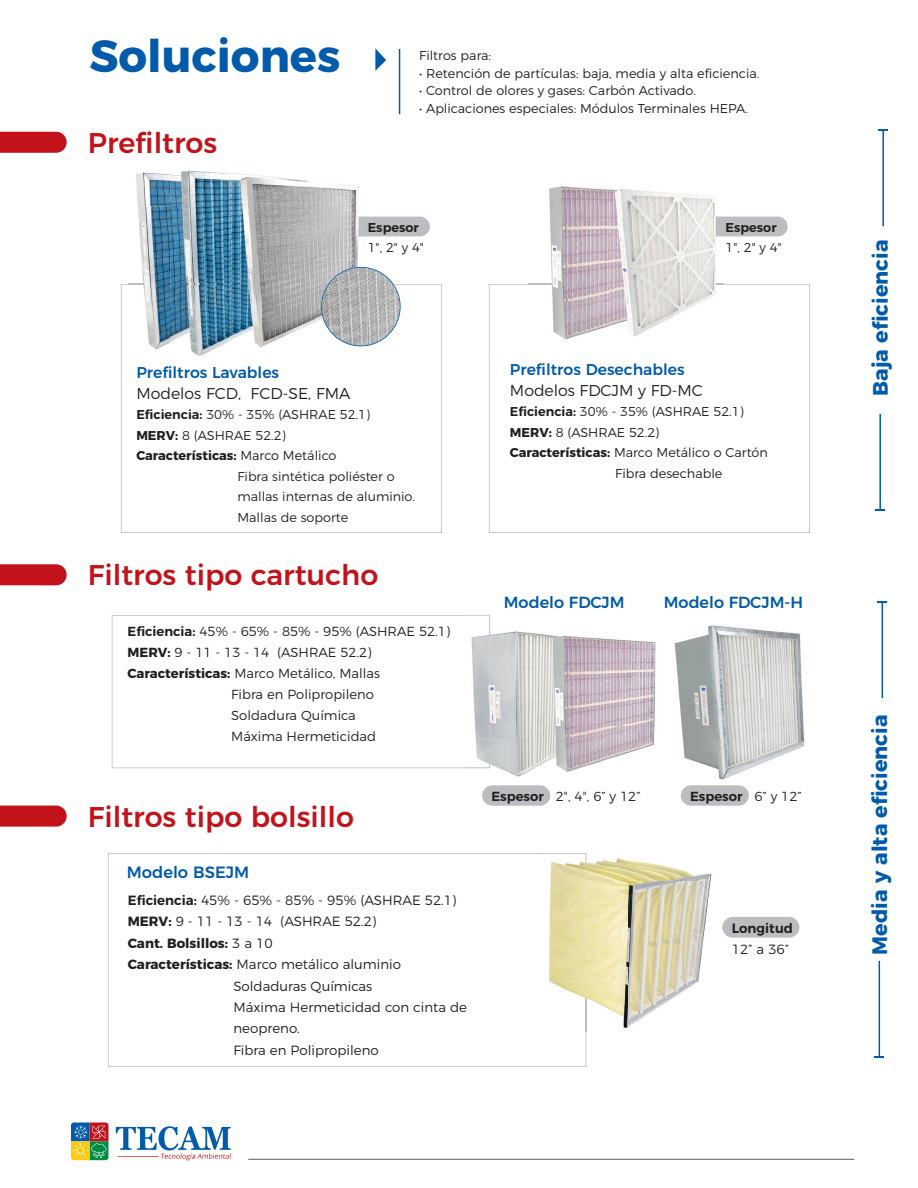
<style>
.page{position:relative;width:918px;height:1188px;background:#fff}
.page>*{position:absolute;margin:0;border:0;box-sizing:border-box;transform-origin:0 0}
.t1{font:700 45px "Montserrat";color:#015aaa}
.t2{font:500 28.5px "Montserrat";color:#c4121a}
.t3{font:700 20.85px "Montserrat";color:#015aaa}
.t4{font:500 16.35px "Montserrat";color:#015aaa}
.t5{font:500 16.05px "Montserrat";color:#015aaa}
.t6{font:500 15.6px "Montserrat";color:#015aaa}
.t7{font:300 15.6px "Montserrat";color:#231f20}
.t8{font:300 13.35px "Montserrat";color:#231f20}
.t9{font:700 13.35px "Montserrat";color:#231f20}
.t10{font:600 13.35px "Montserrat";color:#231f20}
.t11{font:300 13.2px "Montserrat";color:#231f20}
.t12{font:600 13.2px "Montserrat";color:#231f20}
.t13{font:300 12.75px "Montserrat";color:#231f20}
.t14{font:700 12.75px "Montserrat";color:#231f20}
.t15{font:600 12.75px "Montserrat";color:#231f20}
.s1{font-weight:600}
.s2{font-weight:700}
.s3{font-weight:300}
</style>
<div class="page">
<div style="left:706px;top:217px;width:82px;height:19px;background:#bcbdc0;border-radius:10px"></div>
<div style="left:348px;top:217px;width:82px;height:19px;background:#bcbdc0;border-radius:10px"></div>
<div style="left:482px;top:785px;width:68px;height:21px;background:#bcbdc0;border-radius:10px"></div>
<svg style="left:121px;top:284px;width:321px;height:249px"></svg>
<svg style="left:112px;top:615px;width:350px;height:153px"></svg>
<svg style="left:108px;top:853px;width:478px;height:214px"></svg>
<svg style="left:116px;top:1126px;width:115px;height:34px"></svg>
<svg style="left:71px;top:1123px;width:37px;height:37px"></svg>
<hr style="left:248px;top:1159px;width:606px;height:1px;background:#575a5b">
<svg style="left:0;top:132px;width:67px;height:21px"></svg>
<svg style="left:0;top:564px;width:67px;height:21px"></svg>
<svg style="left:0;top:806px;width:67px;height:21px"></svg>
<img style="left:136px;top:172px;width:34px;height:34px">
<img style="left:129px;top:206px;width:41px;height:149px">
<img style="left:129px;top:284px;width:41px;height:1px">
<svg style="left:489px;top:284px;width:321px;height:249px"></svg>
<img style="left:490px;top:616px;width:45px;height:41px">
<img style="left:490px;top:657px;width:45px;height:83px">
<img style="left:462px;top:740px;width:73px;height:37px">
<img style="left:462px;top:615px;width:28px;height:153px">
<img style="left:549px;top:186px;width:61px;height:32px">
<img style="left:529px;top:218px;width:81px;height:85px">
<img style="left:529px;top:303px;width:96px;height:42px">
<img style="left:625px;top:340px;width:48px;height:5px">
<img style="left:529px;top:284px;width:81px;height:1px">
<img style="left:535px;top:633px;width:121px;height:139px">
<img style="left:610px;top:189px;width:114px;height:151px">
<img style="left:706px;top:217px;width:18px;height:19px">
<hr style="left:879px;top:414px;width:2px;height:96px;background:#015aaa">
<hr style="left:882px;top:130px;width:2px;height:96px;background:#015aaa">
<svg style="left:878px;top:129px;width:10px;height:2px"></svg>
<hr style="left:879px;top:961px;width:1px;height:96px;background:#015aaa">
<svg style="left:874px;top:1056px;width:10px;height:2px"></svg>
<hr style="left:882px;top:602px;width:1px;height:96px;background:#015aaa">
<svg style="left:877px;top:601px;width:10px;height:2px"></svg>
<div style="left:681px;top:785px;width:68px;height:21px;background:#bcbdc0;border-radius:10px"></div>
<div style="left:722px;top:917px;width:77px;height:21px;background:#bcbdc0;border-radius:10px"></div>
<img style="left:674px;top:625px;width:131px;height:155px">
<img style="left:536px;top:853px;width:176px;height:178px">
<img style="left:536px;top:853px;width:50px;height:89px">
<img style="left:586px;top:942px;width:1px;height:89px">
<hr style="left:399px;top:49px;width:1px;height:65px;background:#015aaa">
<svg style="left:375px;top:48px;width:11px;height:23px"></svg>
<img style="left:262px;top:176px;width:52px;height:175px">
<img style="left:170px;top:351px;width:144px;height:11px">
<img style="left:170px;top:171px;width:59px;height:39px">
<img style="left:170px;top:210px;width:59px;height:97px">
<img style="left:170px;top:307px;width:92px;height:48px">
<img style="left:314px;top:184px;width:54px;height:167px">
<img style="left:348px;top:217px;width:20px;height:19px">
<img style="left:229px;top:173px;width:33px;height:178px">
<svg style="left:314px;top:267px;width:87px;height:79px"></svg>
<img style="left:322px;top:268px;width:78px;height:78px">
<h1 class="t1" style="left:89px;top:19px;width:253px">Soluciones</h1>
<h2 class="t2" style="left:88px;top:120px;width:131px">Prefiltros</h2>
<p class="t13" style="left:419px;top:46px;width:73px">Filtros para:</p>
<p class="t13" style="left:419px;top:63px;width:342px">• Retención de partículas: baja, media y alta eficiencia.</p>
<p class="t13" style="left:419px;top:81px;width:278px">• Control de olores y gases: Carbón Activado.</p>
<p class="t13" style="left:419px;top:98px;width:330px">• Aplicaciones especiales: Módulos Terminales HEPA.</p>
<p class="t15" style="left:368px;top:217px;width:53px">Espesor</p>
<p class="t13" style="left:368px;top:238px;width:58px">1", 2" y 4"</p>
<p class="t15" style="left:726px;top:217px;width:53px">Espesor</p>
<p class="t13" style="left:726px;top:238px;width:58px">1", 2" y 4"</p>
<p class="t6" style="left:136px;top:360px;width:144px">Prefiltros Lavables</p>
<p class="t7" style="left:136px;top:381px;width:216px">Modelos FCD, FCD-SE, FMA</p>
<p class="t13" style="left:136px;top:405px;width:235px"><span class="s1">Eficiencia:</span> 30% - 35% (ASHRAE 52.1)</p>
<p class="t13" style="left:136px;top:425px;width:151px"><span class="s2">MERV:</span> 8 (ASHRAE 52.2)</p>
<p class="t14" style="left:136px;top:445px;width:202px">Características: <span class="s3">Marco Metálico</span></p>
<p class="t13" style="left:237px;top:466px;width:159px">Fibra sintética poliéster o</p>
<p class="t13" style="left:237px;top:487px;width:179px">mallas internas de aluminio.</p>
<p class="t13" style="left:237px;top:507px;width:112px">Mallas de soporte</p>
<h2 class="t2" style="left:88px;top:552px;width:292px">Filtros tipo cartucho</h2>
<p class="t11" style="left:128px;top:621px;width:324px"><span class="s1">Eficiencia:</span> 45% - 65% - 85% - 95% (ASHRAE 52.1)</p>
<p class="t11" style="left:128px;top:642px;width:246px"><span class="s2">MERV:</span> 9 - 11 - 13 - 14 (ASHRAE 52.2)</p>
<p class="t11" style="left:128px;top:663px;width:254px"><span class="s2">Características:</span> Marco Metálico, Mallas</p>
<p class="t11" style="left:231px;top:684px;width:144px">Fibra en Polipropileno</p>
<p class="t11" style="left:231px;top:705px;width:126px">Soldadura Química</p>
<p class="t11" style="left:231px;top:726px;width:146px">Máxima Hermeticidad</p>
<h2 class="t2" style="left:88px;top:794px;width:268px">Filtros tipo bolsillo</h2>
<p class="t4" style="left:127px;top:859px;width:124px">Modelo BSEJM</p>
<p class="t8" style="left:128px;top:890px;width:330px"><span class="s1">Eficiencia:</span> 45% - 65% - 85% - 95% (ASHRAE 52.1)</p>
<p class="t8" style="left:128px;top:911px;width:250px"><span class="s2">MERV:</span> 9 - 11 - 13 - 14 (ASHRAE 52.2)</p>
<p class="t9" style="left:128px;top:932px;width:146px">Cant. Bolsillos: <span class="s3">3 a 10</span></p>
<p class="t8" style="left:128px;top:954px;width:275px"><span class="s2">Características:</span> Marco metálico aluminio</p>
<p class="t8" style="left:233px;top:975px;width:140px">Soldaduras Químicas</p>
<p class="t8" style="left:233px;top:997px;width:235px">Máxima Hermeticidad con cinta de</p>
<p class="t8" style="left:233px;top:1018px;width:68px">neopreno.</p>
<p class="t8" style="left:233px;top:1040px;width:147px">Fibra en Polipropileno</p>
<p class="t6" style="left:510px;top:357px;width:176px">Prefiltros Desechables</p>
<p class="t7" style="left:510px;top:378px;width:195px">Modelos FDCJM y FD-MC</p>
<p class="t13" style="left:510px;top:402px;width:235px"><span class="s1">Eficiencia:</span> 30% - 35% (ASHRAE 52.1)</p>
<p class="t13" style="left:510px;top:422px;width:151px"><span class="s2">MERV:</span> 8 (ASHRAE 52.2)</p>
<p class="t13" style="left:510px;top:443px;width:260px"><span class="s2">Características:</span> Marco Metálico o Cartón</p>
<p class="t13" style="left:615px;top:463px;width:109px">Fibra desechable</p>
<p class="t5" style="left:504px;top:589px;width:122px">Modelo FDCJM</p>
<p class="t5" style="left:664px;top:589px;width:141px">Modelo FDCJM-H</p>
<p class="t11" style="left:491px;top:786px;width:151px"><span class="s1">Espesor</span> 2", 4", 6” y 12”</p>
<p class="t12" style="left:690px;top:786px;width:113px">Espesor <span class="s3">6” y 12”</span></p>
<p class="t10" style="left:732px;top:917px;width:63px">Longitud</p>
<p class="t8" style="left:732px;top:939px;width:59px">12” a 36”</p>
<h3 class="t3" style="left:863px;top:396px;width:157px;rotate:-90deg">Baja eficiencia</h3>
<h3 class="t3" style="left:863px;top:955px;width:241px;rotate:-90deg">Media y alta eficiencia</h3>
</div>
